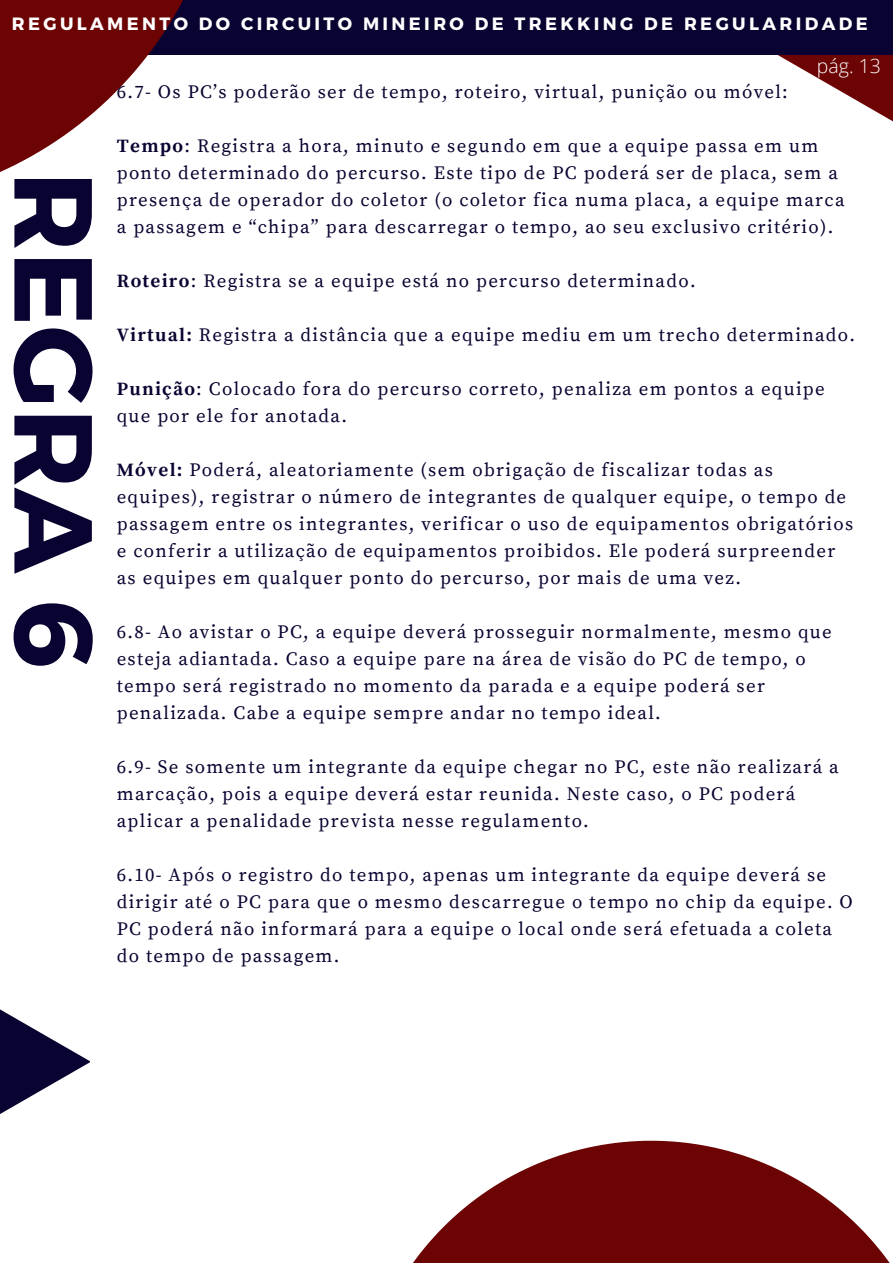
<style>
.page{position:relative;width:893px;height:1264px;background:#fff}
.page>*{position:absolute;margin:0;border:0;box-sizing:border-box;transform-origin:0 0}
.t1{font:700 110.55px "Montserrat";color:#080330}
.t2{font:300 19.5px "Open Sans";color:#fff}
.t3{font:18.75px/27px "Source Serif Pro";letter-spacing:.07em;color:#080330}
.t4{font:700 17.7px "Montserrat";letter-spacing:.19em;color:#fff}
.s1{font-weight:700}
</style>
<div class="page">
<svg style="left:743px;top:54px;width:149px;height:67px"></svg>
<div style="left:0;top:0;width:892px;height:54px;background:#080330"></div>
<svg style="left:0;top:0;width:227px;height:172px"></svg>
<svg style="left:413px;top:1140px;width:476px;height:122px;fill:#6d0404"></svg>
<svg style="left:0;top:1009px;width:89px;height:105px"></svg>
<p class="t4" style="left:12px;top:13px;width:857px">REGULAMENTO DO CIRCUITO MINEIRO DE TREKKING DE REGULARIDADE</p>
<p class="t1" style="left:126px;top:171px;width:499px;rotate:90deg">REGRA 6</p>
<p class="t2" style="left:816px;top:52px;width:66px">pág. 13</p>
<p class="t3" style="left:117px;top:79px;width:672px">6.7- Os PC’s poderão ser de tempo, roteiro, virtual, punição ou móvel:</p>
<p class="t3" style="left:117px;top:133px;width:729px"><span class="s1">Tempo</span>: Registra a hora, minuto e segundo em que a equipe passa em um ponto determinado do percurso. Este tipo de PC poderá ser de placa, sem a presença de operador do coletor (o coletor fica numa placa, a equipe marca a passagem e “chipa” para descarregar o tempo, ao seu exclusivo critério).</p>
<p class="t3" style="left:117px;top:268px;width:580px"><span class="s1">Roteiro</span>: Registra se a equipe está no percurso determinado.</p>
<p class="t3" style="left:117px;top:322px;width:739px"><span class="s1">Virtual:</span> Registra a distância que a equipe mediu em um trecho determinado.</p>
<p class="t3" style="left:117px;top:376px;width:709px"><span class="s1">Punição</span>: Colocado fora do percurso correto, penaliza em pontos a equipe que por ele for anotada.</p>
<p class="t3" style="left:117px;top:457px;width:738px"><span class="s1">Móvel:</span> Poderá, aleatoriamente (sem obrigação de fiscalizar todas as equipes), registrar o número de integrantes de qualquer equipe, o tempo de passagem entre os integrantes, verificar o uso de equipamentos obrigatórios e conferir a utilização de equipamentos proibidos. Ele poderá surpreender as equipes em qualquer ponto do percurso, por mais de uma vez.</p>
<p class="t3" style="left:117px;top:619px;width:716px">6.8- Ao avistar o PC, a equipe deverá prosseguir normalmente, mesmo que esteja adiantada. Caso a equipe pare na área de visão do PC de tempo, o tempo será registrado no momento da parada e a equipe poderá ser penalizada. Cabe a equipe sempre andar no tempo ideal.</p>
<p class="t3" style="left:117px;top:754px;width:723px">6.9- Se somente um integrante da equipe chegar no PC, este não realizará a marcação, pois a equipe deverá estar reunida. Neste caso, o PC poderá aplicar a penalidade prevista nesse regulamento.</p>
<p class="t3" style="left:117px;top:862px;width:737px">6.10- Após o registro do tempo, apenas um integrante da equipe deverá se dirigir até o PC para que o mesmo descarregue o tempo no chip da equipe. O PC poderá não informará para a equipe o local onde será efetuada a coleta do tempo de passagem.</p>
</div>
